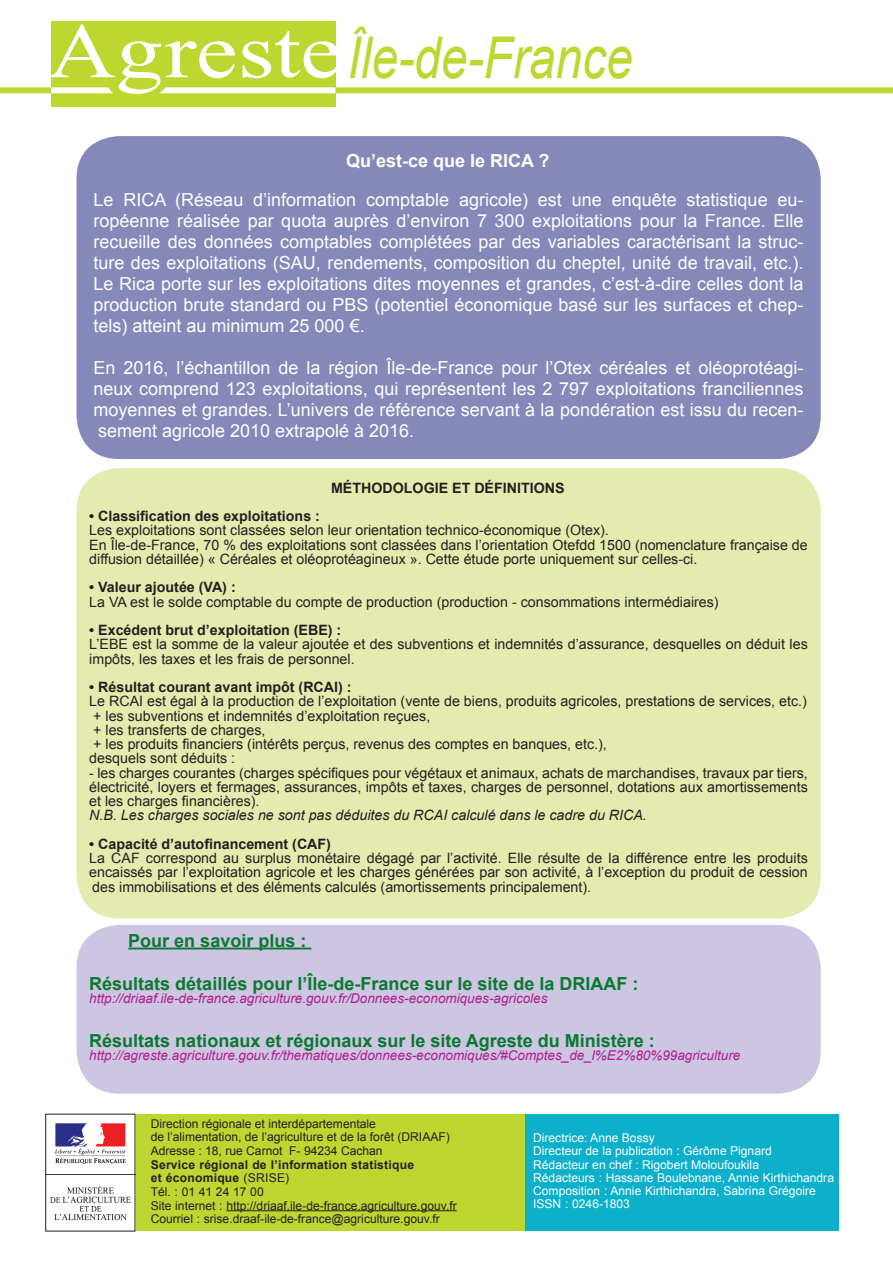
<style>
.page{position:relative;width:893px;height:1263px;background:#fff}
.page>*{position:absolute;margin:0;border:0;box-sizing:border-box;transform-origin:0 0}
.t1{font:italic 57.6px "Arial";color:#bed630;scale:.83 1}
.t2{font:18px/21px "Arial";color:#fff;text-align:justify}
.t3{font:700 18px "Arial";color:#0b7931}
.t4{font:700 18px "Arial";color:#fff}
.t5{font:14.25px/14.2px "Arial";color:#231f20}
.t6{font:700 14.25px "Arial";color:#231f20}
.t7{font:italic 14.25px "Arial";color:#231f20}
.t8{font:italic 13.5px "Arial";color:#b21e8d}
.t9{font:12.15px/13.6px "Arial";color:#231f20}
.t10{font:12.15px/13.2px "Arial";color:#fff}
.s1{font-weight:700}
</style>
<div class="page">
<div style="left:77px;top:136px;width:744px;height:323px;background:#8688ba;border-radius:43px"></div>
<div style="left:77px;top:468px;width:744px;height:450px;background:#e3ecae;border-radius:43px"></div>
<div style="left:136px;top:1114px;width:389px;height:117px;background:#bed630"></div>
<div style="left:525px;top:1114px;width:314px;height:116px;background:#0cb0cb"></div>
<hr style="left:226px;top:1210px;width:231px;height:1px;background:#231f20">
<div style="left:51px;top:22px;width:285px;height:85px;background:#bed630"></div>
<div style="left:336px;top:87px;width:557px;height:6px;background:#bed630"></div>
<svg style="left:49px;top:24px;width:290px;height:70px"></svg>
<div style="left:0;top:87px;width:51px;height:6px;background:#bed630"></div>
<div style="left:77px;top:925px;width:744px;height:169px;background:#ccc6e2;border-radius:43px"></div>
<hr style="left:128px;top:947px;width:183px;height:2px;background:#0b7931">
<img style="left:47px;top:1123px;width:86px;height:98px">
<div style="left:45px;top:1114px;width:90px;height:117px;border:1px solid #231f20"></div>
<h1 class="t1" style="left:347px;top:20px;width:345px">Île-de-France</h1>
<p class="t4" style="left:346px;top:149px;width:205px">Qu’est-ce que le RICA ?</p>
<p class="t2" style="left:94px;top:190px;width:711px">Le RICA (Réseau d’information comptable agricole) est une enquête statistique eu&shy;ropéenne réalisée par quota auprès d’environ 7 300 exploitations pour la France. Elle recueille des données comptables complétées par des variables caractérisant la struc&shy;ture des exploitations (SAU, rendements, composition du cheptel, unité de travail, etc.).<br>Le Rica porte sur les exploitations dites moyennes et grandes, c’est-à-dire celles dont la production brute standard ou PBS (potentiel économique basé sur les surfaces et chep&shy;tels) atteint au minimum 25 000 €.</p>
<p class="t2" style="left:94px;top:358px;width:711px">En 2016, l’échantillon de la région Île-de-France pour l’Otex céréales et oléoprotéagi&shy;neux comprend 123 exploitations, qui représentent les 2 797 exploitations franciliennes moyennes et grandes. L’univers de référence servant à la pondération est issu du recen&shy;sement agricole 2010 extrapolé à 2016.</p>
<p class="t6" style="left:331px;top:478px;width:235px">MÉTHODOLOGIE ET DÉFINITIONS</p>
<p class="t6" style="left:89px;top:507px;width:232px">• Classification des exploitations :</p>
<p class="t5" style="left:89px;top:523px;width:720px">Les exploitations sont classées selon leur orientation technico-économique (Otex).<br>En Île-de-France, 70 % des exploitations sont classées dans l’orientation Otefdd 1500 (nomenclature française de diffusion détaillée) « Céréales et oléoprotéagineux ». Cette étude porte uniquement sur celles-ci.</p>
<p class="t6" style="left:89px;top:578px;width:148px">• Valeur ajoutée (VA) :</p>
<p class="t5" style="left:89px;top:595px;width:631px">La VA est le solde comptable du compte de production (production - consommations intermédiaires)</p>
<p class="t6" style="left:89px;top:621px;width:254px">• Excédent brut d’exploitation (EBE) :</p>
<p class="t5" style="left:89px;top:637px;width:720px">L’EBE est la somme de la valeur ajoutée et des subventions et indemnités d’assurance, desquelles on déduit les impôts, les taxes et les frais de personnel.</p>
<p class="t6" style="left:89px;top:678px;width:264px">• Résultat courant avant impôt (RCAI) :</p>
<p class="t5" style="left:89px;top:694px;width:719px">Le RCAI est égal à la production de l’exploitation (vente de biens, produits agricoles, prestations de services, etc.) + les subventions et indemnités d’exploitation reçues,<br>+ les transferts de charges,<br>+ les produits financiers (intérêts perçus, revenus des comptes en banques, etc.),<br>desquels sont déduits :</p>
<p class="t5" style="left:89px;top:766px;width:720px;text-align:justify">- les charges courantes (charges spécifiques pour végétaux et animaux, achats de marchandises, travaux par tiers, électricité, loyers et fermages, assurances, impôts et taxes, charges de personnel, dotations aux amortissements et les charges financières).</p>
<p class="t7" style="left:89px;top:806px;width:559px">N.B. Les charges sociales ne sont pas déduites du RCAI calculé dans le cadre du RICA.</p>
<p class="t6" style="left:89px;top:834px;width:243px">• Capacité d’autofinancement (CAF)</p>
<p class="t5" style="left:89px;top:851px;width:720px;text-align:justify">La CAF correspond au surplus monétaire dégagé par l’activité. Elle résulte de la différence entre les produits encaissés par l’exploitation agricole et les charges générées par son activité, à l’exception du produit de cession des immobilisations et des éléments calculés (amortissements principalement).</p>
<p class="t3" style="left:128px;top:928px;width:180px">Pour en savoir plus :</p>
<p class="t3" style="left:89px;top:971px;width:551px">Résultats détaillés pour l’Île-de-France sur le site de la DRIAAF :</p>
<p class="t8" style="left:89px;top:990px;width:460px">http://driaaf.ile-de-france.agriculture.gouv.fr/Donnees-economiques-agricoles</p>
<p class="t3" style="left:89px;top:1028px;width:567px">Résultats nationaux et régionaux sur le site Agreste du Ministère :</p>
<p class="t8" style="left:89px;top:1046px;width:653px">http://agreste.agriculture.gouv.fr/thematiques/donnees-economiques/#Comptes_de_l%E2%80%99agriculture</p>
<p class="t9" style="left:151px;top:1117px;width:301px">Direction régionale et interdépartementale<br>de l’alimentation, de l’agriculture et de la forêt (DRIAAF)<br>Adresse : 18, rue Carnot F- 94234 Cachan</p>
<p class="t9" style="left:151px;top:1158px;width:308px"><span class="s1">Service régional de l’information statistique<br>et économique</span> (SRISE)<br>Tél. : 01 41 24 17 00<br>Site internet : http://driaaf.ile-de-france.agriculture.gouv.fr Courriel : srise.draaf-ile-de-france@agriculture.gouv.fr</p>
<p class="t10" style="left:533px;top:1131px;width:302px">Directrice: Anne Bossy<br>Directeur de la publication : Gérôme Pignard<br>Rédacteur en chef : Rigobert Moloufoukila<br>Rédacteurs : Hassane Boulebnane, Annie Kirthichandra Composition : Annie Kirthichandra, Sabrina Grégoire ISSN : 0246-1803</p>
</div>
